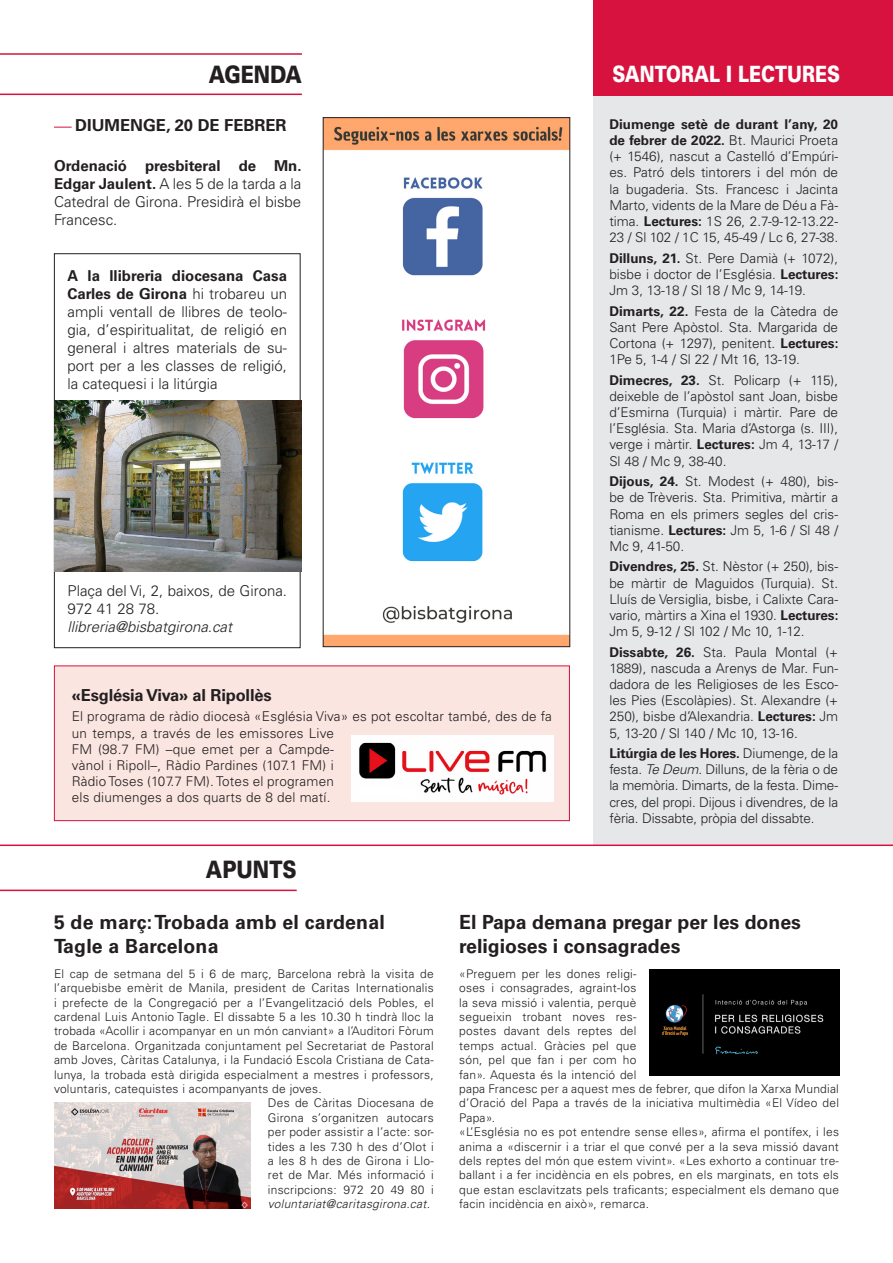
<style>
.page{position:relative;width:893px;height:1263px;background:#fff}
.page>*{position:absolute;margin:0;border:0;box-sizing:border-box;transform-origin:0 0}
.t1{font:900 24px "Univers";color:#231f20;scale:.82 1}
.t2{font:900 22.5px "Univers";color:#fff;scale:.8 1}
.t3{font:700 19.5px/24px "Univers";color:#231f20}
.t4{font:700 16.5px "Univers";letter-spacing:-.01em;color:#231f20}
.t5{font:300 15px/18px "Univers";color:#231f20;text-align:justify}
.t6{font:italic 300 15px "Univers";color:#231f20}
.t7{font:300 13.5px/16.2px "Univers";color:#231f20;text-align:justify}
.t8{font:300 12px/14.4px "Univers";letter-spacing:.02em;color:#231f20}
.t9{font:italic 300 12px "Univers";letter-spacing:.02em;color:#231f20}
.s1{font-weight:700}
.s2{font-style:italic}
</style>
<div class="page">
<svg style="left:54px;top:127px;width:18px;height:1px"></svg>
<div style="left:593px;top:0;width:300px;height:845px;background:#e6e7e9"></div>
<div style="left:593px;top:0;width:300px;height:96px;background:#d7123e"></div>
<hr style="left:0;top:53px;width:302px;height:2px;background:#d7123e">
<hr style="left:0;top:94px;width:302px;height:1px;background:#d7123e">
<hr style="left:0;top:890px;width:297px;height:1px;background:#d7123e">
<hr style="left:0;top:844px;width:893px;height:2px;background:#d7123e">
<div style="left:54px;top:666px;width:515px;height:155px;background:#fae5e0"></div>
<div style="left:54px;top:665px;width:516px;height:156px;border:1px solid #d7123e"></div>
<img style="left:54px;top:401px;width:247px;height:171px">
<img style="left:402px;top:177px;width:81px;height:99px">
<img style="left:325px;top:119px;width:243px;height:31px">
<img style="left:325px;top:605px;width:243px;height:40px">
<img style="left:402px;top:319px;width:84px;height:100px">
<img style="left:402px;top:462px;width:81px;height:100px">
<div style="left:323px;top:117px;width:247px;height:530px;border:1px solid #231f20"></div>
<img style="left:54px;top:1102px;width:197px;height:107px">
<img style="left:649px;top:969px;width:190px;height:107px">
<img style="left:351px;top:735px;width:203px;height:67px">
<h1 class="t1" style="left:209px;top:59px;width:115px">AGENDA</h1>
<h2 class="t2" style="left:612px;top:60px;width:286px">SANTORAL I LECTURES</h2>
<p class="t4" style="left:75px;top:116px;width:12px">DIUMEN</p>
<p class="t4" style="left:143px;top:116px;width:93px">GE, 20 DE FEBRER</p>
<p class="t5" style="left:54px;top:157px;width:249px"><span class="s1">Ordenació presbiteral de Mn.<br>Edgar Jaulent.</span> A les 5 de la tarda a la Catedral de Girona. Presidirà el bisbe Francesc.</p>
<p class="t5" style="left:68px;top:267px;width:221px"><span class="s1">A la llibreria diocesana Casa Carles de Girona</span> hi trobareu un ampli ventall de llibres de teolo&shy;gia, d’espiritualitat, de religió en general i altres materials de su&shy;port per a les classes de religió, la catequesi i la litúrgia</p>
<p class="t5" style="left:68px;top:581px;width:221px">Plaça del Vi, 2, baixos, de Girona.<br>972 41 28 78.</p>
<p class="t6" style="left:68px;top:617px;width:166px">llibreria@bisbatgirona.cat</p>
<p class="t4" style="left:72px;top:685px;width:201px">«Església Viva» al Ripollès</p>
<p class="t7" style="left:72px;top:708px;width:482px;text-align:left">El programa de ràdio diocesà «Església Viva» es pot escoltar també, des de fa un temps, a través de les emissores Live<br>FM (98.7 FM) –que emet per a Campde-<br>vànol i Ripoll–, Ràdio Pardines (107.1 FM) i<br>Ràdio Toses (107.7 FM). Totes el programen<br>els diumenges a dos quarts de 8 del matí.</p>
<h1 class="t1" style="left:206px;top:854px;width:56px">APUNTS</h1>
<p class="t7" style="left:609px;top:116px;width:230px"><span class="s1">Diumenge setè de durant l’any, 20 de febrer de 2022.</span> Bt. Maurici Proeta (+ 1546), nascut a Castelló d’Empúri&shy;es. Patró dels tintorers i del món de la bugaderia. Sts. Francesc i Jacinta Marto, vidents de la Mare de Déu a Fà&shy;tima. <span class="s1">Lectures:</span> 1S 26, 2.7-9-12-13.22- 23 / Sl 102 / 1C 15, 45-49 / Lc 6, 27-38.</p>
<p class="t7" style="left:609px;top:250px;width:231px"><span class="s1">Dilluns, 21.</span> St. Pere Damià (+ 1072), bisbe i doctor de l’Església. <span class="s1">Lectures:<br></span>Jm 3, 13-18 / Sl 18 / Mc 9, 14-19.</p>
<p class="t7" style="left:609px;top:303px;width:231px"><span class="s1">Dimarts, 22.</span> Festa de la Càtedra de Sant Pere Apòstol. Sta. Margarida de Cortona (+ 1297), penitent. <span class="s1">Lectures:<br></span>1Pe 5, 1-4 / Sl 22 / Mt 16, 13-19.</p>
<p class="t7" style="left:609px;top:372px;width:230px"><span class="s1">Dimecres, 23.</span> St. Policarp (+ 115), deixeble de l’apòstol sant Joan, bisbe d’Esmirna (Turquia) i màrtir. Pare de l’Església. Sta. Maria d’Astorga (s. III), verge i màrtir. <span class="s1">Lectures:</span> Jm 4, 13-17 / Sl 48 / Mc 9, 38-40.</p>
<p class="t7" style="left:609px;top:473px;width:230px"><span class="s1">Dijous, 24.</span> St. Modest (+ 480), bis&shy;be de Trèveris. Sta. Primitiva, màrtir a Roma en els primers segles del cris&shy;tianisme. <span class="s1">Lectures:</span> Jm 5, 1-6 / Sl 48 / Mc 9, 41-50.</p>
<p class="t7" style="left:609px;top:558px;width:231px"><span class="s1">Divendres, 25.</span> St. Nèstor (+ 250), bis&shy;be màrtir de Maguidos (Turquia). St.<br>Lluís de Versiglia, bisbe, i Calixte Cara&shy;vario, màrtirs a Xina el 1930. <span class="s1">Lectures:<br></span>Jm 5, 9-12 / Sl 102 / Mc 10, 1-12.</p>
<p class="t7" style="left:609px;top:644px;width:230px"><span class="s1">Dissabte, 26.</span> Sta. Paula Montal (+ 1889), nascuda a Arenys de Mar. Fun&shy;dadora de les Religioses de les Esco&shy;les Pies (Escolàpies). St. Alexandre (+ 250), bisbe d’Alexandria. <span class="s1">Lectures:</span> Jm 5, 13-20 / Sl 140 / Mc 10, 13-16.</p>
<p class="t7" style="left:609px;top:745px;width:230px"><span class="s1">Litúrgia de les Hores.</span> Diumenge, de la festa. <span class="s2">Te Deum</span>. Dilluns, de la fèria o de la memòria. Dimarts, de la festa. Dime&shy;cres, del propi. Dijous i divendres, de la fèria. Dissabte, pròpia del dissabte.</p>
<h3 class="t3" style="left:54px;top:910px;width:332px">5 de març: Trobada amb el cardenal<br>Tagle a Barcelona</h3>
<p class="t8" style="left:54px;top:966px;width:381px">El cap de setmana del 5 i 6 de març, Barcelona rebrà la visita de</p>
<p class="t8" style="left:54px;top:981px;width:381px">l’arquebisbe emèrit de Manila, president de Caritas Internationalis</p>
<p class="t8" style="left:54px;top:995px;width:381px">i prefecte de la Congregació per a l’Evangelització dels Pobles, el</p>
<p class="t8" style="left:54px;top:1009px;width:381px">cardenal Luis Antonio Tagle. El dissabte 5 a les 10.30 h tindrà lloc la</p>
<p class="t8" style="left:54px;top:1024px;width:381px">trobada «Acollir i acompanyar en un món canviant» a l’Auditori Fòrum</p>
<p class="t8" style="left:54px;top:1038px;width:381px">de Barcelona. Organitzada conjuntament pel Secretariat de Pastoral</p>
<p class="t8" style="left:54px;top:1053px;width:381px">amb Joves, Càritas Catalunya, i la Fundació Escola Cristiana de Cata-</p>
<p class="t8" style="left:54px;top:1067px;width:381px">lunya, la trobada està dirigida especialment a mestres i professors,</p>
<p class="t8" style="left:54px;top:1081px;width:269px">voluntaris, catequistes i acompanyants de joves.</p>
<p class="t8" style="left:268px;top:1096px;width:167px">Des de Càritas Diocesana de</p>
<p class="t8" style="left:268px;top:1110px;width:167px">Girona s’organitzen autocars</p>
<p class="t8" style="left:268px;top:1125px;width:167px">per poder assistir a l’acte: sor-</p>
<p class="t8" style="left:268px;top:1139px;width:167px">tides a les 7.30 h des d’Olot i</p>
<p class="t8" style="left:268px;top:1153px;width:167px">a les 8 h des de Girona i Llo-</p>
<p class="t8" style="left:268px;top:1168px;width:167px">ret de Mar. Més informació i</p>
<p class="t8" style="left:268px;top:1182px;width:167px">inscripcions: 972 20 49 80 i</p>
<p class="t9" style="left:268px;top:1197px;width:164px">voluntariat@caritasgirona.cat.</p>
<h3 class="t3" style="left:459px;top:910px;width:343px">El Papa demana pregar per les dones religioses i consagrades</h3>
<p class="t8" style="left:459px;top:966px;width:381px">«Preguem per les dones religi-<br>oses i consagrades, agraint-los<br>la seva missió i valentia, perquè<br>segueixin trobant noves res-<br>postes davant dels reptes del<br>temps actual. Gràcies pel que<br>són, pel que fan i per com ho<br>fan». Aquesta és la intenció del<br>papa Francesc per a aquest mes de febrer, que difon la Xarxa Mundial d’Oració del Papa a través de la iniciativa multimèdia «El Vídeo del Papa».<br>«L’Església no es pot entendre sense elles», afirma el pontífex, i les anima a «discernir i a triar el que convé per a la seva missió davant dels reptes del món que estem vivint». «Les exhorto a continuar tre&shy;ballant i a fer incidència en els pobres, en els marginats, en tots els que estan esclavitzats pels traficants; especialment els demano que facin incidència en això», remarca.</p>
</div>
